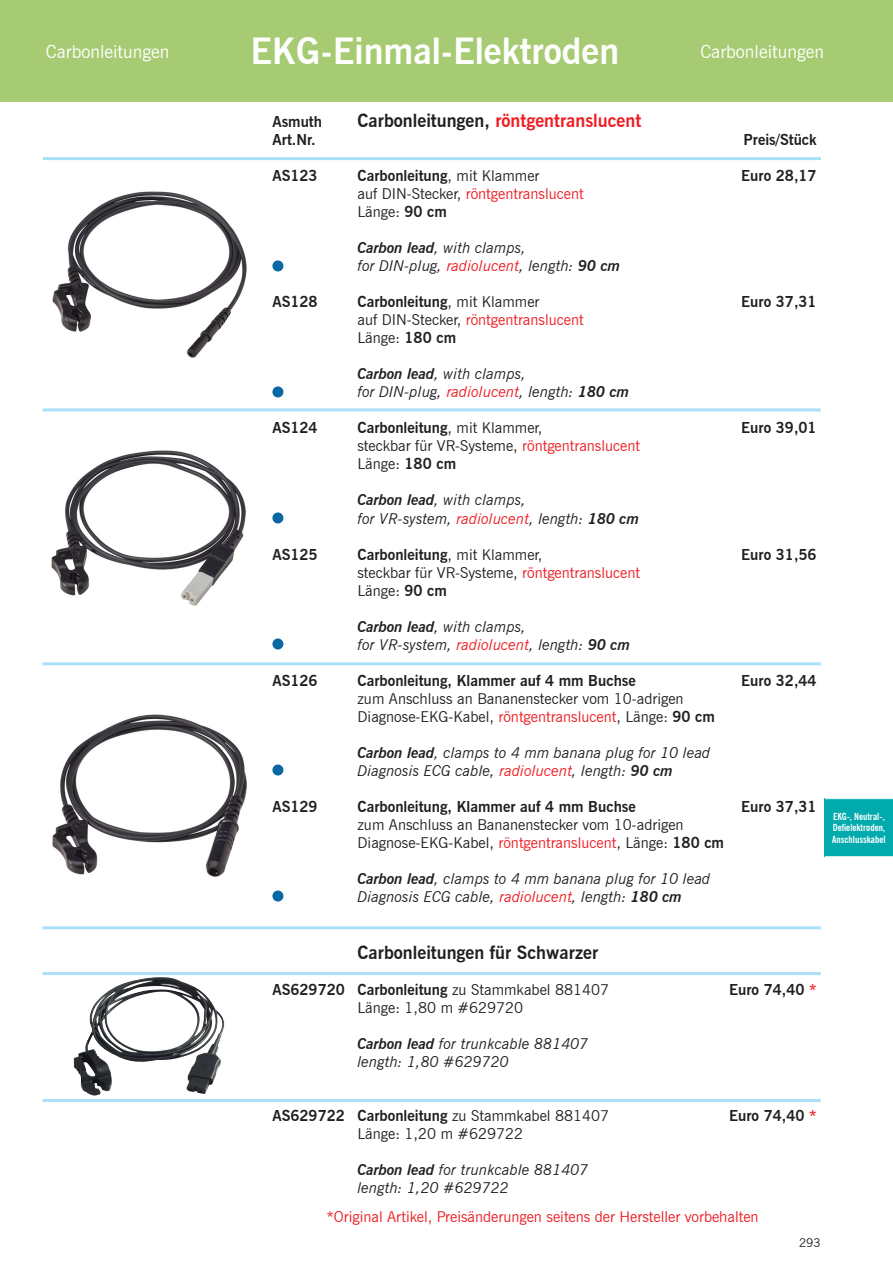
<style>
.page{position:relative;width:893px;height:1263px;background:#fff}
.page>*{position:absolute;margin:0;border:0;box-sizing:border-box;transform-origin:0 0}
.Text{font:700 36px "News Gothic BT";color:#fff}
.Produkte{font:700 18px "News Gothic BT";color:#ee1d23}
.Text-2{font:18px "News Gothic BT";color:#fff}
.Text-3{font:700 18px "News Gothic BT";color:#231f20}
.Text-4{font:italic 15px "News Gothic BT";color:#231f20}
.Text-5{font:15px "News Gothic BT";color:#231f20}
.Text-6{font:700 15px "News Gothic BT";color:#231f20}
.Text-7{font:15px "News Gothic BT";color:#ee1d23}
.Produkte-2{font:700 15px "News Gothic BT";color:#231f20}
.t1{font:12px "News Gothic BT";color:#231f20}
.t2{font:700 condensed 9.75px/11.2px "News Gothic BT";color:#fff}
.s1{color:#231f20}
.s2{font-weight:400}
.s3{font-weight:700}
.s4{color:#ee1d23}
</style>
<div class="page">
<div style="left:0;top:0;width:893px;height:102px;background:#a6cb72"></div>
<div style="left:272px;top:260px;width:11px;height:11px;background:#0968a3;border-radius:50%"></div>
<div style="left:272px;top:386px;width:11px;height:11px;background:#0968a3;border-radius:50%"></div>
<div style="left:272px;top:512px;width:11px;height:11px;background:#0968a3;border-radius:50%"></div>
<div style="left:272px;top:638px;width:11px;height:11px;background:#0968a3;border-radius:50%"></div>
<div style="left:272px;top:764px;width:11px;height:11px;background:#0968a3;border-radius:50%"></div>
<div style="left:272px;top:890px;width:11px;height:11px;background:#0968a3;border-radius:50%"></div>
<hr style="left:43px;top:926px;width:778px;height:3px;background:#aae0f9">
<hr style="left:43px;top:408px;width:778px;height:3px;background:#aae0f9">
<hr style="left:43px;top:972px;width:778px;height:3px;background:#aae0f9">
<hr style="left:43px;top:1099px;width:778px;height:3px;background:#aae0f9">
<hr style="left:43px;top:157px;width:778px;height:3px;background:#aae0f9">
<div style="left:825px;top:799px;width:68px;height:58px;background:#00aaad"></div>
<img style="left:73px;top:977px;width:152px;height:118px">
<hr style="left:43px;top:662px;width:778px;height:3px;background:#aae0f9">
<img style="left:52px;top:191px;width:195px;height:166px">
<img style="left:51px;top:451px;width:194px;height:155px">
<img style="left:52px;top:714px;width:194px;height:163px">
<p class="Text" style="left:251px;top:30px;width:370px">EKG-Einmal-Elektroden</p>
<p class="Text-2" style="left:46px;top:40px;width:125px">Carbonleitungen</p>
<p class="Text-2" style="left:700px;top:40px;width:125px">Carbonleitungen</p>
<p class="Produkte-2" style="left:272px;top:113px;width:51px">Asmuth</p>
<p class="Produkte" style="left:357px;top:110px;width:285px"><span class="s1">Carbonleitungen,</span> röntgentranslucent</p>
<p class="Produkte-2" style="left:272px;top:131px;width:45px">Art.Nr.</p>
<p class="Produkte-2" style="left:744px;top:131px;width:75px">Preis/Stück</p>
<p class="Text-6" style="left:272px;top:167px;width:47px">AS123</p>
<p class="Text-6" style="left:357px;top:167px;width:183px">Carbonleitung<span class="s2">, mit Klammer</span></p>
<p class="Text-6" style="left:741px;top:167px;width:77px">Euro 28,17</p>
<p class="Text-7" style="left:357px;top:185px;width:228px"><span class="s1">auf DIN-Stecker,</span> röntgentranslucent</p>
<p class="Text-5" style="left:357px;top:203px;width:91px">Länge: <span class="s3">90 cm</span></p>
<p class="Text-4" style="left:357px;top:239px;width:170px"><span class="s3">Carbon lead</span>, with clamps,</p>
<p class="Text-4" style="left:357px;top:257px;width:264px">for DIN-plug, <span class="s4">radiolucent</span>, length: <span class="s3">90 cm</span></p>
<p class="Text-6" style="left:272px;top:293px;width:47px">AS128</p>
<p class="Text-6" style="left:357px;top:293px;width:183px">Carbonleitung<span class="s2">, mit Klammer</span></p>
<p class="Text-6" style="left:741px;top:293px;width:77px">Euro 37,31</p>
<p class="Text-7" style="left:357px;top:311px;width:228px"><span class="s1">auf DIN-Stecker,</span> röntgentranslucent</p>
<p class="Text-5" style="left:357px;top:329px;width:100px">Länge: <span class="s3">180 cm</span></p>
<p class="Text-4" style="left:357px;top:365px;width:170px"><span class="s3">Carbon lead</span>, with clamps,</p>
<p class="Text-4" style="left:357px;top:383px;width:273px">for DIN-plug, <span class="s4">radiolucent</span>, length: <span class="s3">180 cm</span></p>
<p class="Text-6" style="left:272px;top:419px;width:47px">AS124</p>
<p class="Text-6" style="left:357px;top:419px;width:186px">Carbonleitung<span class="s2">, mit Klammer,</span></p>
<p class="Text-6" style="left:741px;top:419px;width:77px">Euro 39,01</p>
<p class="Text-5" style="left:357px;top:437px;width:284px">steckbar für VR-Systeme, <span class="s4">röntgentranslucent</span></p>
<p class="Text-5" style="left:357px;top:455px;width:100px">Länge: <span class="s3">180 cm</span></p>
<p class="Text-4" style="left:357px;top:491px;width:170px"><span class="s3">Carbon lead</span>, with clamps,</p>
<p class="Text-4" style="left:357px;top:509px;width:283px">for VR-system, <span class="s4">radiolucent</span>, length: <span class="s3">180 cm</span></p>
<p class="Text-6" style="left:272px;top:545px;width:47px">AS125</p>
<p class="Text-6" style="left:357px;top:545px;width:186px">Carbonleitung<span class="s2">, mit Klammer,</span></p>
<p class="Text-6" style="left:741px;top:545px;width:77px">Euro 31,56</p>
<p class="Text-5" style="left:357px;top:563px;width:284px">steckbar für VR-Systeme, <span class="s4">röntgentranslucent</span></p>
<p class="Text-5" style="left:357px;top:581px;width:91px">Länge: <span class="s3">90 cm</span></p>
<p class="Text-4" style="left:357px;top:617px;width:170px"><span class="s3">Carbon lead</span>, with clamps,</p>
<p class="Text-4" style="left:357px;top:635px;width:274px">for VR-system, <span class="s4">radiolucent</span>, length: <span class="s3">90 cm</span></p>
<p class="Produkte-2" style="left:272px;top:671px;width:47px">AS126</p>
<p class="Produkte-2" style="left:357px;top:671px;width:280px">Carbonleitung, Klammer auf 4 mm Buchse</p>
<p class="Produkte-2" style="left:741px;top:671px;width:77px">Euro 32,44</p>
<p class="Text-5" style="left:357px;top:689px;width:328px">zum Anschluss an Bananenstecker vom 10-adrigen</p>
<p class="Text-5" style="left:357px;top:707px;width:359px">Diagnose-EKG-Kabel, <span class="s4">röntgentranslucent</span>, Länge: <span class="s3">90 cm</span></p>
<p class="Text-4" style="left:357px;top:743px;width:355px"><span class="s3">Carbon lead</span>, clamps to 4 mm banana plug for 10 lead</p>
<p class="Text-4" style="left:357px;top:761px;width:317px">Diagnosis ECG cable, <span class="s4">radiolucent</span>, length: <span class="s3">90 cm</span></p>
<p class="Produkte-2" style="left:272px;top:797px;width:47px">AS129</p>
<p class="Produkte-2" style="left:357px;top:797px;width:280px">Carbonleitung, Klammer auf 4 mm Buchse</p>
<p class="Produkte-2" style="left:741px;top:797px;width:77px">Euro 37,31</p>
<p class="Text-5" style="left:357px;top:815px;width:328px">zum Anschluss an Bananenstecker vom 10-adrigen</p>
<p class="Text-5" style="left:357px;top:833px;width:368px">Diagnose-EKG-Kabel, <span class="s4">röntgentranslucent</span>, Länge: <span class="s3">180 cm</span></p>
<p class="Text-4" style="left:357px;top:869px;width:355px"><span class="s3">Carbon lead</span>, clamps to 4 mm banana plug for 10 lead</p>
<p class="Text-4" style="left:357px;top:887px;width:326px">Diagnosis ECG cable, <span class="s4">radiolucent</span>, length: <span class="s3">180 cm</span></p>
<p class="t2" style="left:833px;top:811px;width:54px">EKG-, Neutral-,<br>Defielektroden,</p>
<p class="t2" style="left:832px;top:833px;width:55px">Anschlusskabel</p>
<p class="Text-3" style="left:357px;top:942px;width:242px">Carbonleitungen für Schwarzer</p>
<p class="Text-6" style="left:272px;top:981px;width:338px">AS629720 Carbonleitung <span class="s2">zu Stammkabel 881407</span></p>
<p class="Text-6" style="left:729px;top:981px;width:89px">Euro 74,40 <span class="s4">*</span></p>
<p class="Text-5" style="left:357px;top:999px;width:167px">Länge: 1,80 m #629720</p>
<p class="Text-4" style="left:357px;top:1035px;width:232px"><span class="s3">Carbon lead</span> for trunkcable 881407</p>
<p class="Text-4" style="left:357px;top:1053px;width:153px">length: 1,80 #629720</p>
<p class="Text-6" style="left:272px;top:1107px;width:338px">AS629722 Carbonleitung <span class="s2">zu Stammkabel 881407</span></p>
<p class="Text-6" style="left:729px;top:1107px;width:89px">Euro 74,40 <span class="s4">*</span></p>
<p class="Text-5" style="left:357px;top:1125px;width:167px">Länge: 1,20 m #629722</p>
<p class="Text-4" style="left:357px;top:1161px;width:232px"><span class="s3">Carbon lead</span> for trunkcable 881407</p>
<p class="Text-4" style="left:357px;top:1179px;width:153px">length: 1,20 #629722</p>
<p class="Text-7" style="left:326px;top:1208px;width:434px">*Original Artikel, Preisänderungen seitens der Hersteller vorbehalten</p>
<p class="t1" style="left:799px;top:1235px;width:23px">293</p>
</div>
